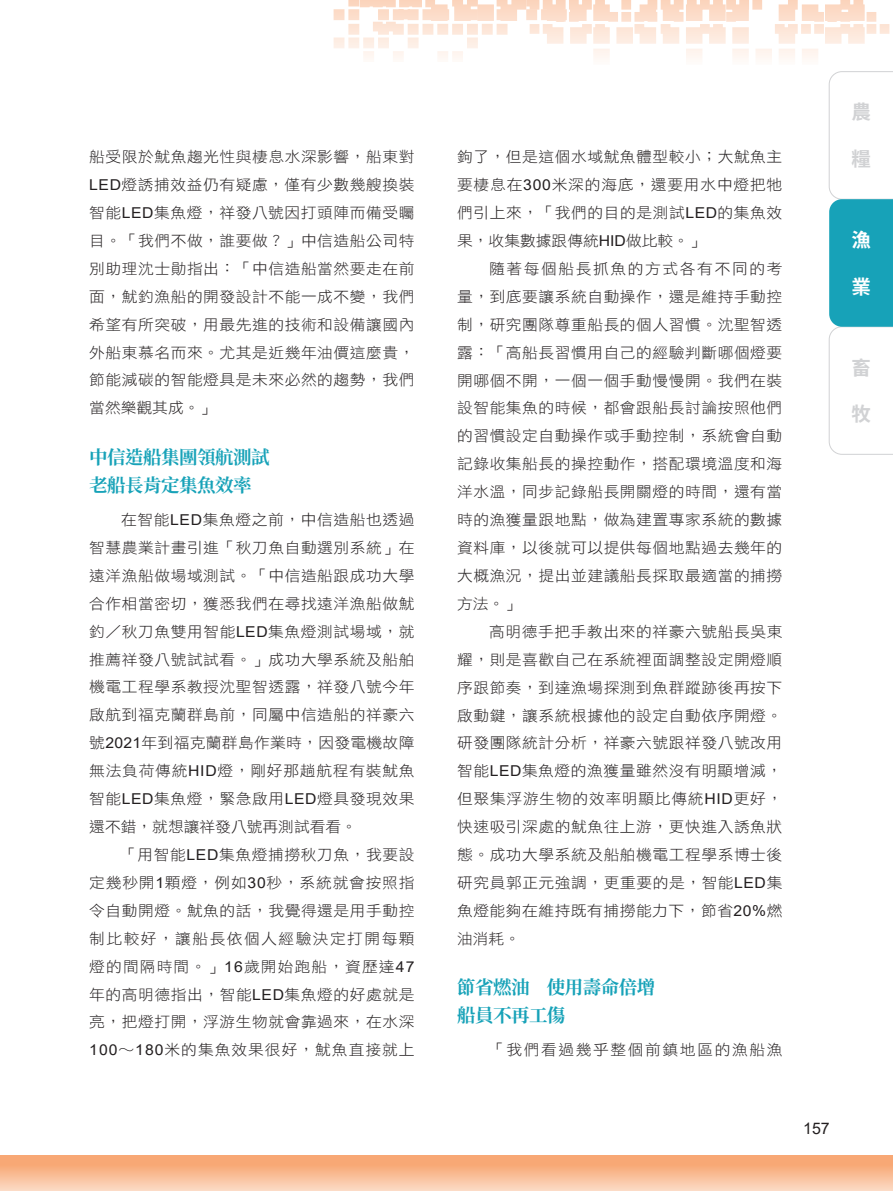
<style>
.page{position:relative;width:893px;height:1191px;background:#fff}
.page>*{position:absolute;margin:0;border:0;box-sizing:border-box;transform-origin:0 0}
.t1{font:700 19.5px "Source Han Sans TWHK";color:#d1d2d4}
.t2{font:700 19.5px "Source Han Sans TWHK";color:#fff}
.t3{font:700 18.6px/27.9px "Noto Serif CJ Ktc";letter-spacing:-.03em;color:#17a2b8}
.t4{font:15.9px "Arial";color:#231f20}
.t5{font:15px/27.9px "DF Hei Std W3";letter-spacing:.035em;color:#231f20;text-align:justify;scale:1.05 1}
.t6{font:15px "DF Hei Std W3";letter-spacing:.1em;color:#231f20;scale:1.05 1}
.s1{font-family:"Arial"}
</style>
<div class="page">
<svg style="left:0;top:1155px;width:893px;height:36px"></svg>
<div style="left:867px;top:24px;width:9px;height:10px;background:#fde5d7"></div>
<div style="left:880px;top:24px;width:9px;height:10px;background:#fde5d7"></div>
<div style="left:867px;top:12px;width:9px;height:10px;background:#fcdecb"></div>
<div style="left:467px;top:37px;width:11px;height:11px;background:#fdf0e8"></div>
<div style="left:408px;top:37px;width:11px;height:11px;background:#fdf0e8"></div>
<div style="left:378px;top:37px;width:11px;height:11px;background:#fdf0e8"></div>
<div style="left:363px;top:37px;width:11px;height:11px;background:#fdf0e8"></div>
<div style="left:348px;top:37px;width:11px;height:11px;background:#fdf0e8"></div>
<div style="left:334px;top:37px;width:10px;height:11px;background:#fdeee4"></div>
<div style="left:452px;top:51px;width:11px;height:11px;background:#fef7f2"></div>
<div style="left:437px;top:51px;width:11px;height:11px;background:#fef7f2"></div>
<div style="left:393px;top:51px;width:11px;height:11px;background:#fef7f2"></div>
<div style="left:363px;top:51px;width:11px;height:11px;background:#fef7f2"></div>
<div style="left:334px;top:9px;width:10px;height:11px;background:#fcdcc9"></div>
<div style="left:593px;top:49px;width:17px;height:16px;background:#fef7f3"></div>
<div style="left:686px;top:49px;width:16px;height:16px;background:#fef7f2"></div>
<div style="left:732px;top:49px;width:17px;height:16px;background:#fef7f3"></div>
<div style="left:755px;top:49px;width:17px;height:16px;background:#fef7f2"></div>
<div style="left:779px;top:49px;width:16px;height:16px;background:#fef7f2"></div>
<div style="left:802px;top:49px;width:16px;height:16px;background:#fef7f2"></div>
<svg style="left:348px;top:0;width:517px;height:45px"></svg>
<svg style="left:829px;top:71px;width:64px;height:384px"></svg>
<p class="t5" style="left:89px;top:143px;width:311px">船受限於魷魚趨光性與棲息水深影響，船東對<span class="s1">LED</span>燈誘捕效益仍有疑慮，僅有少數幾艘換裝智能<span class="s1">LED</span>集魚燈，祥發八號因打頭陣而備受矚目。「我們不做，誰要做？」中信造船公司特別助理沈士勛指出：「中信造船當然要走在前面，魷釣漁船的開發設計不能一成不變，我們希望有所突破，用最先進的技術和設備讓國內外船東慕名而來。尤其是近幾年油價這麼貴，節能減碳的智能燈具是未來必然的趨勢，我們當然樂觀其成。」</p>
<p class="t3" style="left:89px;top:443px;width:200px">中信造船集團領航測試　老船長肯定集魚效率</p>
<p class="t5" style="left:89px;top:505px;width:311px;text-indent:32px">在智能<span class="s1">LED</span>集魚燈之前，中信造船也透過智慧農業計畫引進「秋刀魚自動選別系統」在遠洋漁船做場域測試。「中信造船跟成功大學合作相當密切，獲悉我們在尋找遠洋漁船做魷釣／秋刀魚雙用智能<span class="s1">LED</span>集魚燈測試場域，就推薦祥發八號試試看。」成功大學系統及船舶機電工程學系教授沈聖智透露，祥發八號今年啟航到福克蘭群島前，同屬中信造船的祥豪六號<span class="s1">2021</span>年到福克蘭群島作業時，因發電機故障無法負荷傳統<span class="s1">HID</span>燈，剛好那趟航程有裝魷魚智能<span class="s1">LED</span>集魚燈，緊急啟用<span class="s1">LED</span>燈具發現效果還不錯，就想讓祥發八號再測試看看。</p>
<p class="t5" style="left:89px;top:840px;width:311px;text-indent:32px">「用智能<span class="s1">LED</span>集魚燈捕撈秋刀魚，我要設定幾秒開<span class="s1">1</span>顆燈，例如<span class="s1">30</span>秒，系統就會按照指令自動開燈。魷魚的話，我覺得還是用手動控制比較好，讓船長依個人經驗決定打開每顆燈的間隔時間。」<span class="s1">16</span>歲開始跑船，資歷達<span class="s1">47</span>年的高明德指出，智能<span class="s1">LED</span>集魚燈的好處就是亮，把燈打開，浮游生物就會靠過來，在水深<span class="s1">100</span>∼<span class="s1">180</span>米的集魚效果很好，魷魚直接就上</p>
<p class="t5" style="left:457px;top:143px;width:311px">鉤了，但是這個水域魷魚體型較小；大魷魚主要棲息在<span class="s1">300</span>米深的海底，還要用水中燈把牠們引上來，「我們的目的是測試<span class="s1">LED</span>的集魚效果，收集數據跟傳統<span class="s1">HID</span>做比較。」</p>
<p class="t5" style="left:457px;top:254px;width:311px;text-indent:32px">隨著每個船長抓魚的方式各有不同的考量，到底要讓系統自動操作，還是維持手動控制，研究團隊尊重船長的個人習慣。沈聖智透露：「高船長習慣用自己的經驗判斷哪個燈要開哪個不開，一個一個手動慢慢開。我們在裝設智能集魚的時候，都會跟船長討論按照他們的習慣設定自動操作或手動控制，系統會自動記錄收集船長的操控動作，搭配環境溫度和海洋水溫，同步記錄船長開關燈的時間，還有當時的漁獲量跟地點，做為建置專家系統的數據資料庫，以後就可以提供每個地點過去幾年的大概漁況，提出並建議船長採取最適當的捕撈方法。」</p>
<p class="t5" style="left:457px;top:617px;width:311px;text-indent:32px">高明德手把手教出來的祥豪六號船長吳東耀，則是喜歡自己在系統裡面調整設定開燈順序跟節奏，到達漁場探測到魚群蹤跡後再按下啟動鍵，讓系統根據他的設定自動依序開燈。研發團隊統計分析，祥豪六號跟祥發八號改用智能<span class="s1">LED</span>集魚燈的漁獲量雖然沒有明顯增減，但聚集浮游生物的效率明顯比傳統<span class="s1">HID</span>更好，快速吸引深處的魷魚往上游，更快進入誘魚狀態。成功大學系統及船舶機電工程學系博士後研究員郭正元強調，更重要的是，智能<span class="s1">LED</span>集魚燈能夠在維持既有捕撈能力下，節省<span class="s1">20%</span>燃油消耗。</p>
<p class="t3" style="left:457px;top:973px;width:218px">節省燃油　使用壽命倍增　船員不再工傷</p>
<p class="t6" style="left:489px;top:1041px;width:281px">「我們看過幾乎整個前鎮地區的漁船漁</p>
<h1 class="t1" style="left:851px;top:101px;width:20px">農</h1>
<h1 class="t1" style="left:851px;top:148px;width:20px">糧</h1>
<h1 class="t2" style="left:851px;top:229px;width:20px">漁</h1>
<h1 class="t2" style="left:851px;top:276px;width:20px">業</h1>
<h1 class="t1" style="left:851px;top:356px;width:20px">畜</h1>
<h1 class="t1" style="left:851px;top:403px;width:21px">牧</h1>
<p class="t4" style="left:803px;top:1117px;width:28px">157</p>
</div>
